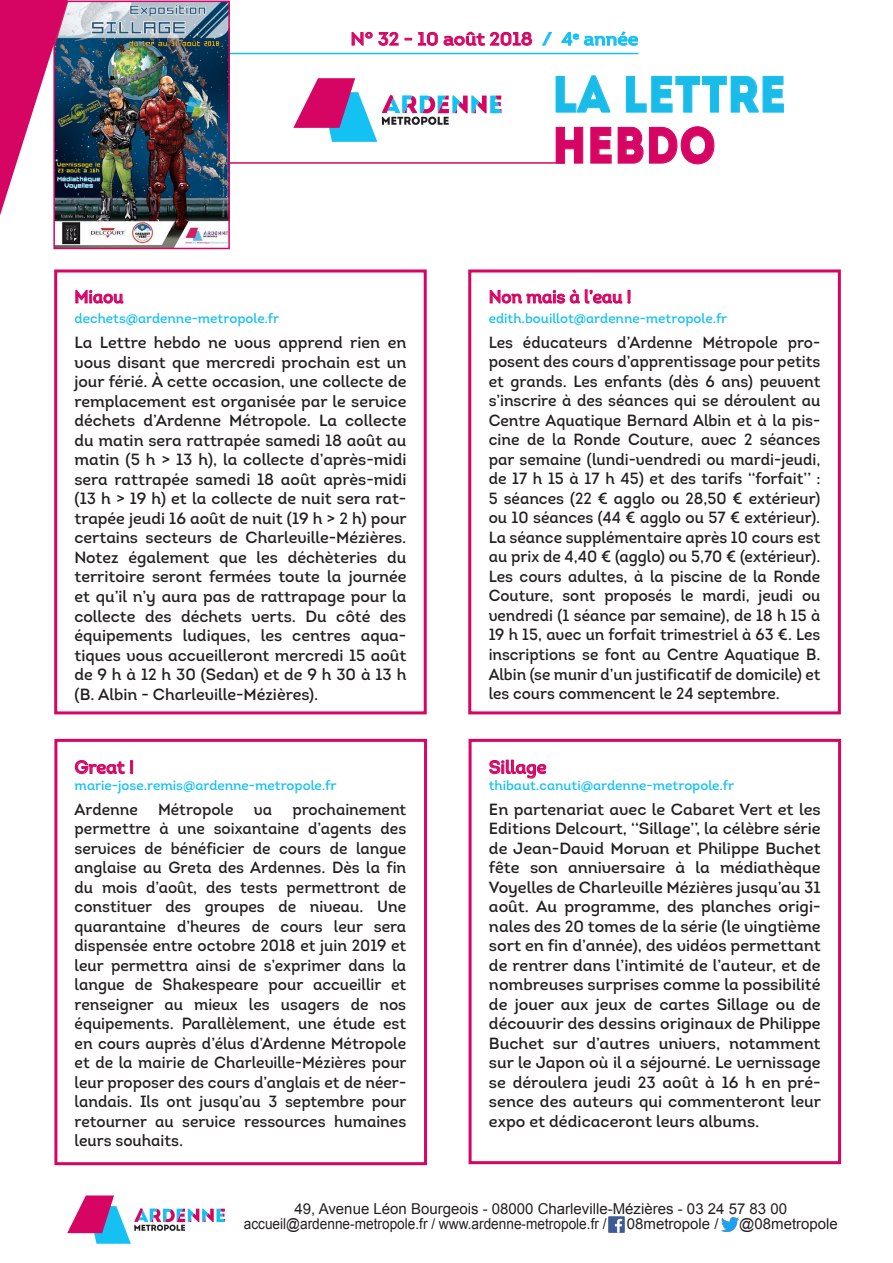
<style>
.page{position:relative;width:893px;height:1263px;background:#fff}
.page>*{position:absolute;margin:0;border:0;box-sizing:border-box;transform-origin:0 0}
.t1{font:51px "Intro";color:#1bbbe9;scale:.89 1}
.t2{font:51px "Intro";color:#d60564;scale:.89 1}
.t3{font:18px "Intro";color:#d60564;scale:1.06 1}
.t4{font:18px "Intro Regular Alt";color:#d60564;scale:.95 1}
.t5{font:18px "Intro Regular Alt";color:#d60564}
.t6{font:16.2px/19.5px "Intro Regular Alt";color:#231f20;text-align:justify}
.t7{font:16.2px/19.5px "Intro Regular Alt";color:#231f20;scale:.96 1}
.t8{font:16.2px/19.5px "Intro Regular Alt";color:#231f20;scale:.95 1}
.t9{font:15px "Arial";color:#231f20}
.t10{font:15px "Arial";color:#231f20;scale:.91 1}
.t11{font:13.5px "Intro Regular Alt";color:#15c0f2}
.s1{color:#15c0f2}
</style>
<div class="page">
<hr style="left:212px;top:53px;width:426px;height:1px;background:#15c0f2">
<hr style="left:223px;top:162px;width:342px;height:2px;background:#d60564">
<svg style="left:351px;top:32px;width:48px;height:14px"></svg>
<svg style="left:405px;top:38px;width:7px;height:2px"></svg>
<svg style="left:418px;top:31px;width:114px;height:15px"></svg>
<svg style="left:542px;top:32px;width:10px;height:14px"></svg>
<svg style="left:561px;top:31px;width:77px;height:15px"></svg>
<svg style="left:293px;top:78px;width:208px;height:64px"></svg>
<svg style="left:555px;top:75px;width:55px;height:38px"></svg>
<svg style="left:626px;top:76px;width:158px;height:37px"></svg>
<svg style="left:555px;top:127px;width:28px;height:37px"></svg>
<svg style="left:590px;top:126px;width:125px;height:39px"></svg>
<div style="left:54px;top:269px;width:373px;height:445px;border:3px solid #d60564"></div>
<img style="left:608px;top:1216px;width:17px;height:17px">
<div style="left:468px;top:269px;width:373px;height:445px;border:3px solid #d60564"></div>
<div style="left:469px;top:739px;width:372px;height:425px;border:3px solid #d60564"></div>
<div style="left:54px;top:739px;width:373px;height:426px;border:3px solid #d60564"></div>
<svg style="left:67px;top:1195px;width:158px;height:49px"></svg>
<svg style="left:489px;top:760px;width:57px;height:19px"></svg>
<svg style="left:75px;top:760px;width:58px;height:14px"></svg>
<svg style="left:75px;top:289px;width:48px;height:15px"></svg>
<svg style="left:490px;top:289px;width:141px;height:15px"></svg>
<img style="left:721px;top:1217px;width:18px;height:15px">
<img style="left:56px;top:4px;width:171px;height:242px">
<div style="left:53px;top:1px;width:177px;height:248px;border:2px solid #d60564"></div>
<svg style="left:0;top:0;width:68px;height:215px"></svg>
<p class="t3" style="left:350px;top:28px;width:273px">N° 32 - 10 août 2018 <span class="s1">/ 4</span><sup>e</sup> <span class="s1">année</span></p>
<p class="t1" style="left:552px;top:64px;width:265px">LA LETTRE</p>
<p class="t2" style="left:552px;top:115px;width:186px">HEBDO</p>
<p class="t4" style="left:489px;top:285px;width:152px">Non mais à l’eau !</p>
<p class="t7" style="left:489px;top:332px;width:347px;text-align:justify">Les éducateurs d’Ardenne Métropole pro&shy;posent des cours d’apprentissage pour petits et grands. Les enfants (dès 6 ans) peuvent s’inscrire à des séances qui se déroulent au Centre Aquatique Bernard Albin et à la pis&shy;cine de la Ronde Couture, avec 2 séances par semaine (lundi-vendredi ou mardi-jeudi, de 17 h 15 à 17 h 45) et des tarifs ‘‘forfait’’ :<br>5 séances (22 € agglo ou 28,50 € extérieur) ou 10 séances (44 € agglo ou 57 € extérieur).<br>La séance supplémentaire après 10 cours est au prix de 4,40 € (agglo) ou 5,70 € (extérieur).<br>Les cours adultes, à la piscine de la Ronde</p>
<p class="t8" style="left:489px;top:586px;width:351px">Couture, sont proposés le mardi, jeudi ou vendredi (1 séance par semaine), de 18 h 15 à</p>
<p class="t8" style="left:489px;top:625px;width:351px">19 h 15, avec un forfait trimestriel à 63 €. Les</p>
<p class="t8" style="left:489px;top:644px;width:351px;text-align:justify">inscriptions se font au Centre Aquatique B.<br>Albin (se munir d’un justificatif de domicile) et les cours commencent le 24 septembre.</p>
<p class="t4" style="left:74px;top:285px;width:53px">Miaou</p>
<p class="t6" style="left:74px;top:333px;width:334px">La Lettre hebdo ne vous apprend rien en vous disant que mercredi prochain est un jour férié. À cette occasion, une collecte de remplacement est organisée par le service déchets d’Ardenne Métropole. La collecte du matin sera rattrapée samedi 18 août au matin (5 h &gt; 13 h), la collecte d’après-midi sera rattrapée samedi 18 août après-midi (13 h &gt; 19 h) et la collecte de nuit sera rat&shy;trapée jeudi 16 août de nuit (19 h &gt; 2 h) pour certains secteurs de Charleville-Mézières.<br>Notez également que les déchèteries du territoire seront fermées toute la journée et qu’il n’y aura pas de rattrapage pour la collecte des déchets verts. Du côté des équipements ludiques, les centres aqua&shy;tiques vous accueilleront mercredi 15 août de 9 h à 12 h 30 (Sedan) et de 9 h 30 à 13 h (B. Albin - Charleville-Mézières).</p>
<p class="t11" style="left:75px;top:310px;width:206px">dechets@ardenne-metropole.fr</p>
<p class="t11" style="left:489px;top:310px;width:240px">edith.bouillot@ardenne-metropole.fr</p>
<p class="t5" style="left:75px;top:756px;width:61px">Great !</p>
<p class="t7" style="left:75px;top:799px;width:67px">Ardenne</p>
<p class="t7" style="left:158px;top:799px;width:80px">Métropole</p>
<p class="t7" style="left:254px;top:799px;width:21px">va</p>
<p class="t7" style="left:292px;top:799px;width:120px">prochainement</p>
<p class="t7" style="left:75px;top:819px;width:347px">permettre à une soixantaine d’agents des services de bénéficier de cours de langue</p>
<p class="t7" style="left:75px;top:858px;width:347px">anglaise au Greta des Ardennes. Dès la fin du mois d’août, des tests permettront de</p>
<p class="t7" style="left:75px;top:897px;width:347px">constituer des groupes de niveau. Une</p>
<p class="t7" style="left:75px;top:916px;width:347px">quarantaine d’heures de cours leur sera</p>
<p class="t7" style="left:75px;top:936px;width:347px">dispensée entre octobre 2018 et juin 2019 et</p>
<p class="t7" style="left:75px;top:955px;width:347px">leur permettra ainsi de s’exprimer dans la</p>
<p class="t7" style="left:75px;top:975px;width:347px">langue de Shakespeare pour accueillir et</p>
<p class="t7" style="left:75px;top:994px;width:347px">renseigner au mieux les usagers de nos</p>
<p class="t7" style="left:75px;top:1014px;width:347px">équipements. Parallèlement, une étude est</p>
<p class="t7" style="left:75px;top:1033px;width:347px">en cours auprès d’élus d’Ardenne Métropole</p>
<p class="t7" style="left:75px;top:1053px;width:347px">et de la mairie de Charleville-Mézières pour</p>
<p class="t7" style="left:75px;top:1072px;width:347px;text-align:justify">leur proposer des cours d’anglais et de néer&shy;landais. Ils ont jusqu’au 3 septembre pour retourner au service ressources humaines leurs souhaits.</p>
<p class="t11" style="left:75px;top:777px;width:263px">marie-jose.remis@ardenne-metropole.fr</p>
<p class="t5" style="left:489px;top:756px;width:59px">Sillage</p>
<p class="t6" style="left:489px;top:799px;width:334px">En partenariat avec le Cabaret Vert et les Editions Delcourt, ‘‘Sillage’’, la célèbre série de Jean-David Morvan et Philippe Buchet fête son anniversaire à la médiathèque Voyelles de Charleville Mézières jusqu’au 31 août. Au programme, des planches origi&shy;nales des 20 tomes de la série (le vingtième sort en fin d’année), des vidéos permettant de rentrer dans l’intimité de l’auteur, et de nombreuses surprises comme la possibilité de jouer aux jeux de cartes Sillage ou de découvrir des dessins originaux de Philippe Buchet sur d’autres univers, notamment sur le Japon où il a séjourné. Le vernissage se déroulera jeudi 23 août à 16 h en pré&shy;sence des auteurs qui commenteront leur expo et dédicaceront leurs albums.</p>
<p class="t11" style="left:489px;top:777px;width:247px">thibaut.canuti@ardenne-metropole.fr</p>
<p class="t9" style="left:295px;top:1199px;width:494px">49, Avenue Léon Bourgeois - 08000 Charleville-Mézières - 03 24 57 83 00</p>
<p class="t10" style="left:244px;top:1214px;width:400px">accueil@ardenne-metropole.fr / www.ardenne-metropole.fr /</p>
<p class="t9" style="left:627px;top:1214px;width:93px">08metropole /</p>
<p class="t9" style="left:739px;top:1214px;width:100px">@08metropole</p>
</div>
